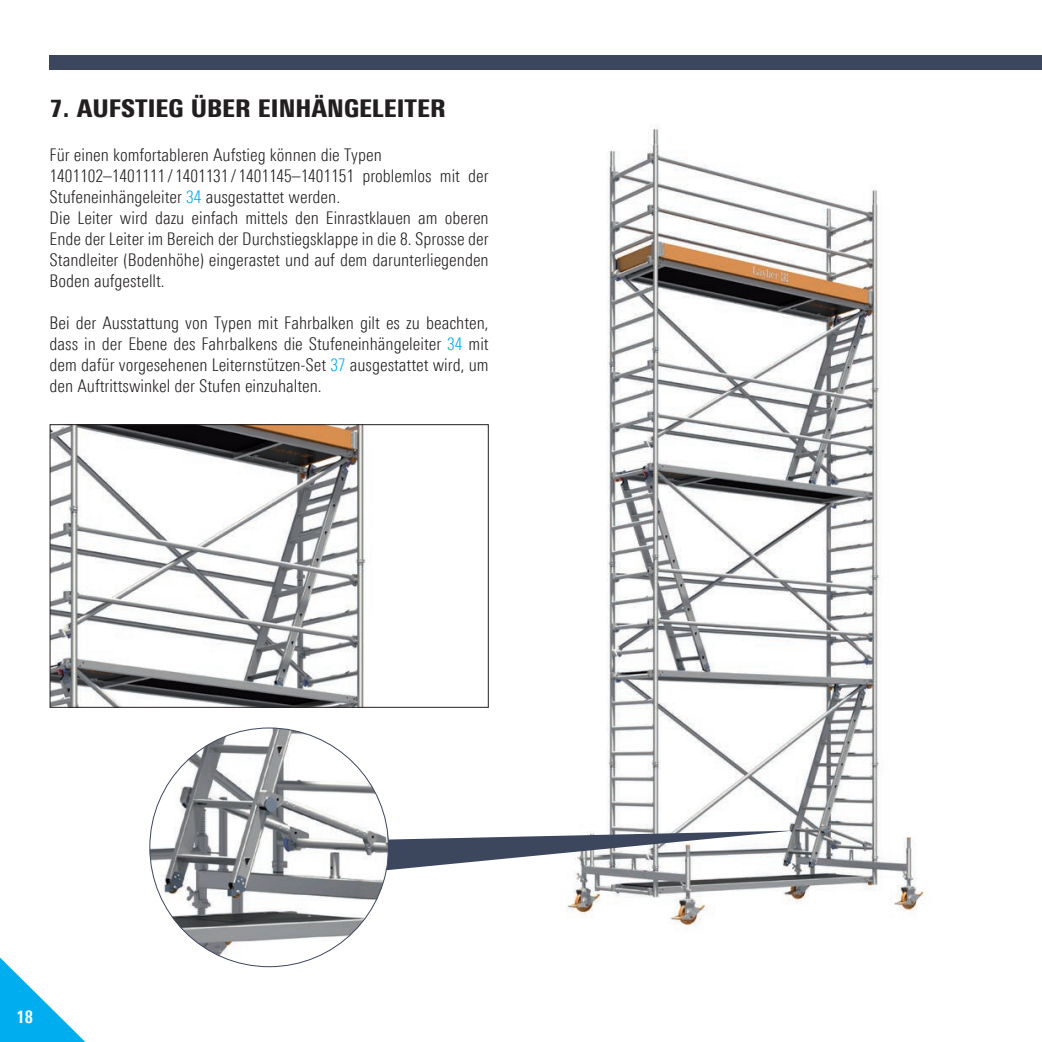
<style>
.page{position:relative;width:1042px;height:1042px;background:#fff}
.page>*{position:absolute;margin:0;border:0;box-sizing:border-box;transform-origin:0 0}
.t1{font:900 24.5px "Linotype Univers 820 Cn";color:#231f20}
.t2{font:300 17.5px/21px "Linotype Univers 320 Cn";color:#231f20;text-align:justify}
.t3{font:700 17.5px "Linotype Univers 620 Cn";color:#fff}
.s1{color:#00aeef}
</style>
<div class="page">
<div style="left:50px;top:55px;width:992px;height:15px;background:#3c475e"></div>
<svg style="left:0;top:957px;width:86px;height:85px"></svg>
<img style="left:567px;top:126px;width:358px;height:804px">
<img style="left:52px;top:426px;width:316px;height:280px">
<div style="left:50px;top:424px;width:439px;height:284px;border:1px solid #231f20"></div>
<svg style="left:385px;top:830px;width:408px;height:45px"></svg>
<img style="left:150px;top:728px;width:238px;height:238px;border-radius:119px">
<p class="t1" style="left:50px;top:93px;width:397px">7. AUFSTIEG ÜBER EINHÄNGELEITER</p>
<p class="t2" style="left:50px;top:144px;width:334px">Für einen komfortableren Aufstieg können die Typen</p>
<p class="t2" style="left:50px;top:165px;width:441px">1401102–1401111 / 1401131 / 1401145–1401151 problemlos mit der<br>Stufeneinhängeleiter <span class="s1">34</span> ausgestattet werden.</p>
<p class="t2" style="left:50px;top:207px;width:441px">Die Leiter wird dazu einfach mittels den Einrastklauen am oberen Ende der Leiter im Bereich der Durchstiegsklappe in die 8. Sprosse der Standleiter (Bodenhöhe) eingerastet und auf dem darunterliegenden Boden aufgestellt.</p>
<p class="t2" style="left:50px;top:312px;width:441px">Bei der Ausstattung von Typen mit Fahrbalken gilt es zu beachten, dass in der Ebene des Fahrbalkens die Stufeneinhängeleiter <span class="s1">34</span> mit dem dafür vorgesehenen Leiternstützen-Set <span class="s1">37</span> ausgestattet wird, um den Auftrittswinkel der Stufen einzuhalten.</p>
<p class="t3" style="left:17px;top:1006px;width:18px">18</p>
</div>
